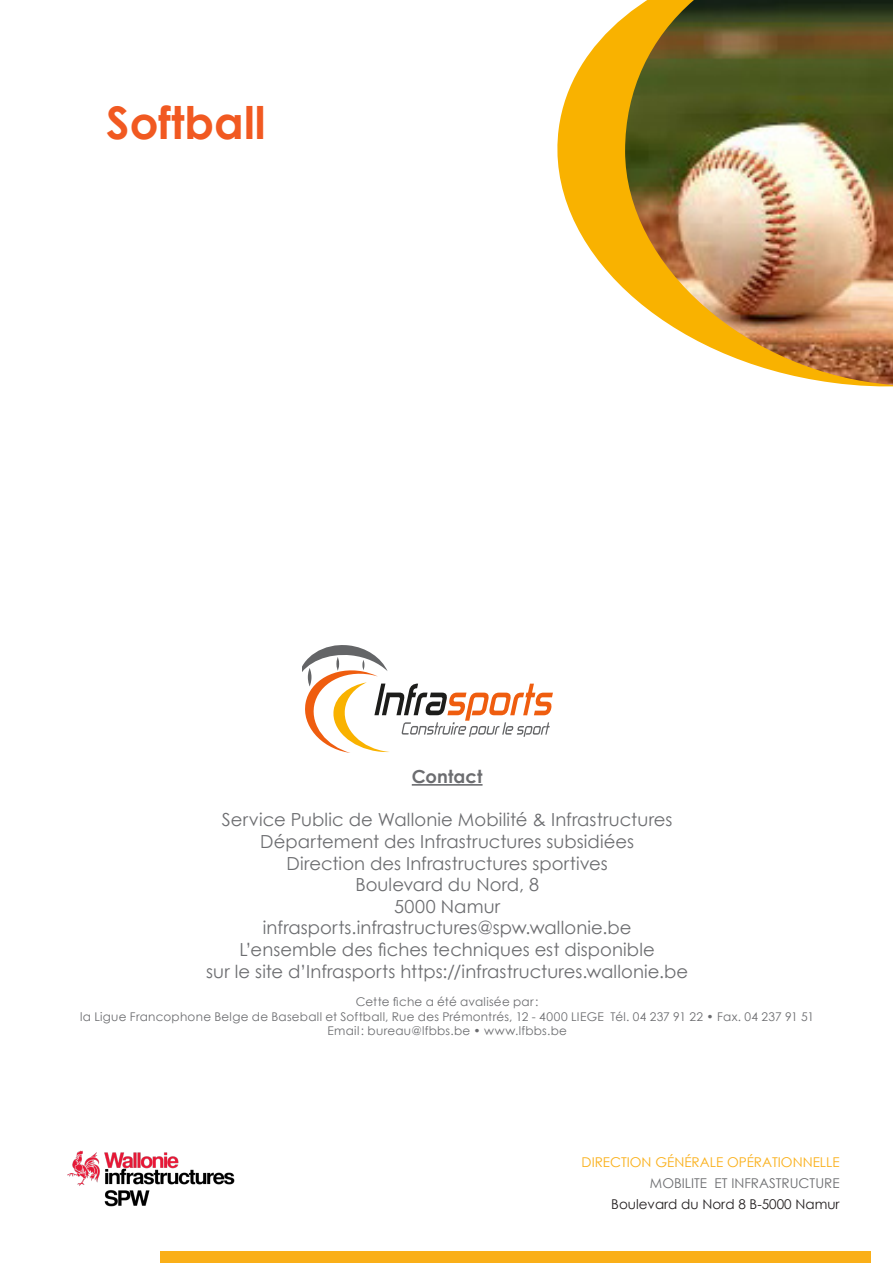
<style>
.page{position:relative;width:893px;height:1263px;background:#fff}
.page>*{position:absolute;margin:0;border:0;box-sizing:border-box;transform-origin:0 0}
.t1{font:700 45px "Century Gothic";color:#f15921}
.t2{font:18px "Century Gothic";letter-spacing:.005em;color:#6c6d70}
.t3{font:700 18px "Century Gothic";letter-spacing:.005em;color:#6c6d70}
.t4{font:13.5px "Century Gothic";color:#faaf18}
.t5{font:13.5px "Century Gothic";color:#231f20}
.t6{font:13.5px "Century Gothic";color:#6c6d70}
.t7{font:12px "Century Gothic";letter-spacing:.02em;color:#6c6d70}
</style>
<div class="page">
<div style="left:161px;top:1251px;width:710px;height:12px;background:#faaf18"></div>
<hr style="left:412px;top:784px;width:71px;height:2px;background:#6c6d70">
<svg style="left:557px;top:16px;width:336px;height:371px"></svg>
<svg style="left:303px;top:645px;width:250px;height:108px"></svg>
<img style="left:625px;top:0;width:268px;height:385px">
<img style="left:67px;top:1150px;width:168px;height:57px">
<p class="t1" style="left:106px;top:88px;width:161px">Softball</p>
<p class="t3" style="left:412px;top:763px;width:72px">Contact</p>
<p class="t2" style="left:222px;top:807px;width:452px">Service Public de Wallonie Mobilité &amp; Infrastructures</p>
<p class="t2" style="left:260px;top:829px;width:375px">Département des Infrastructures subsidiées</p>
<p class="t2" style="left:286px;top:850px;width:323px">Direction des Infrastructures sportives</p>
<p class="t2" style="left:355px;top:872px;width:185px">Boulevard du Nord, 8</p>
<p class="t2" style="left:394px;top:894px;width:108px">5000 Namur</p>
<p class="t2" style="left:263px;top:915px;width:370px">infrasports.infrastructures@spw.wallonie.be</p>
<p class="t2" style="left:239px;top:937px;width:417px">L’ensemble des fiches techniques est disponible</p>
<p class="t2" style="left:206px;top:958px;width:484px">sur le site d’Infrasports https://infrastructures.wallonie.be</p>
<p class="t7" style="left:356px;top:994px;width:184px">Cette fiche a été avalisée par:</p>
<p class="t7" style="left:80px;top:1008px;width:735px">la Ligue Francophone Belge de Baseball et Softball, Rue des Prémontrés, 12 - 4000 LIEGE Tél. 04 237 91 22 • Fax. 04 237 91 51</p>
<p class="t7" style="left:327px;top:1022px;width:241px">Email: bureau@lfbbs.be • www.lfbbs.be</p>
<p class="t4" style="left:582px;top:1152px;width:259px">DIRECTION GÉNÉRALE OPÉRATIONNELLE</p>
<p class="t6" style="left:650px;top:1173px;width:191px">MOBILITE ET INFRASTRUCTURE</p>
<p class="t5" style="left:611px;top:1194px;width:230px">Boulevard du Nord 8 B-5000 Namur</p>
</div>
